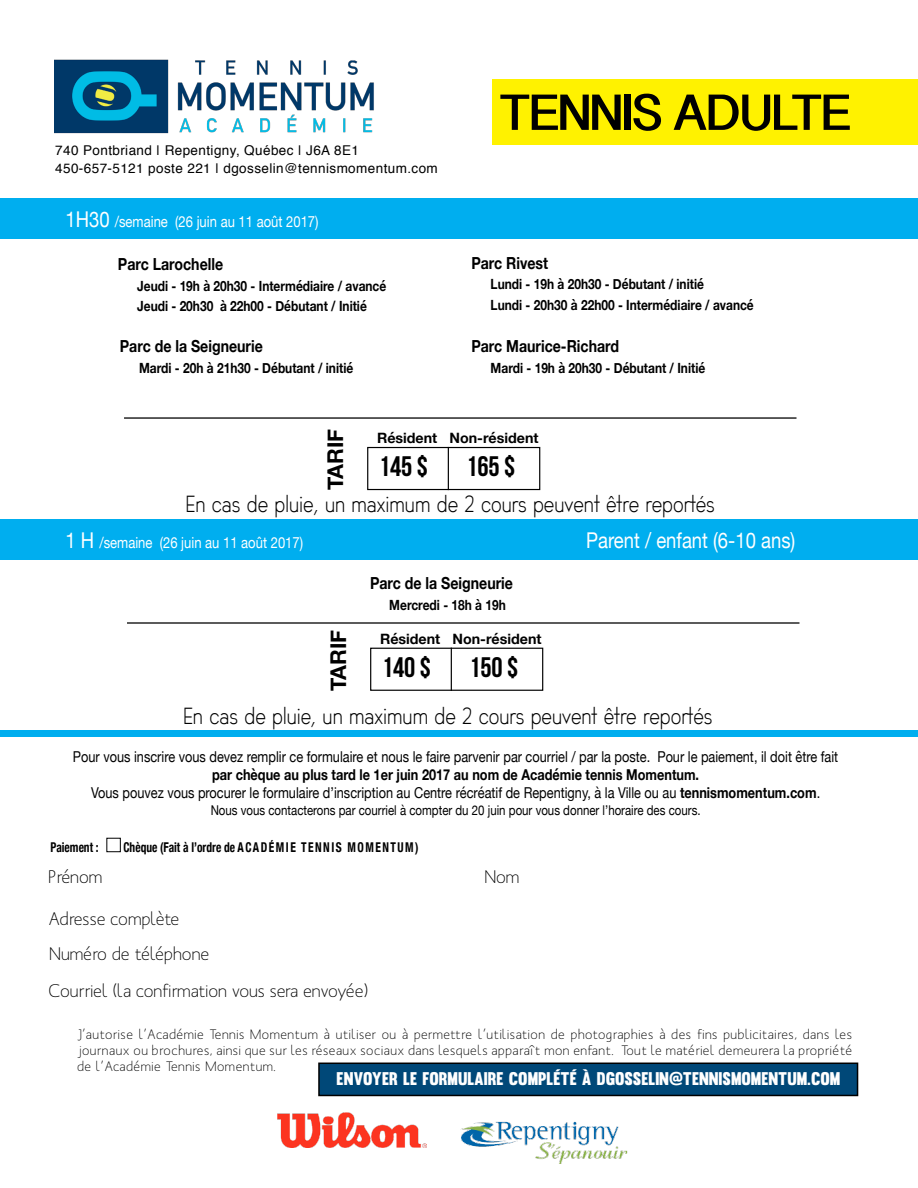
<style>
.page{position:relative;width:918px;height:1188px;background:#fff}
.page>*{position:absolute;margin:0;border:0;box-sizing:border-box;transform-origin:0 0}
.t1{font:700 51px "Gurmukhi Sangam MN";color:#000}
.t2{font:28.2px "Bebas Neue";color:#000}
.t3{font:21.75px "Helvetica Neue";color:#fff;scale:.85 1}
.t4{font:700 21.75px "Helvetica Neue";color:#000}
.t5{font:18px "Hasta Grotesk";color:#000}
.t6{font:18px/36.3px "Mank Sans";color:#000}
.t7{font:18px "Muro";color:#fff}
.t8{font:700 16.65px "Helvetica Neue";color:#000;scale:.85 1}
.t9{font:15.3px "Helvetica Neue";color:#fff;scale:.85 1}
.t10{font:15px/18px "Helvetica Neue";color:#000;text-align:center;scale:.85 1}
.t11{font:700 14.25px "Helvetica Neue";color:#000}
.t12{font:700 14.1px/20.5px "Helvetica Neue";color:#000;scale:.85 1}
.t13{font:13.5px/16.2px "Mank Sans";letter-spacing:.04em;color:#000;text-align:justify}
.t14{font:13.5px/18px "Helvetica";letter-spacing:.03em;color:#000}
.t15{font:13.5px "Helvetica Neue";color:#000;scale:.85 1}
.t16{font:700 condensed 13.5px "Helvetica Neue";letter-spacing:.13em;color:#000;scale:.85 1}
.t17{font:700 condensed 13.5px "Helvetica Neue";color:#000;scale:.85 1}
.s1{font-size:21.75px}
.s2{font-weight:700}
</style>
<div class="page">
<div style="left:492px;top:79px;width:426px;height:65px;background:#fff200"></div>
<div style="left:0;top:199px;width:918px;height:40px;background:#00aeef"></div>
<div style="left:0;top:520px;width:918px;height:40px;background:#00aeef"></div>
<hr style="left:124px;top:417px;width:673px;height:2px;background:#000">
<div style="left:367px;top:447px;width:173px;height:43px;border:1px solid #000"></div>
<hr style="left:448px;top:447px;width:1px;height:43px;background:#000">
<img style="left:55px;top:59px;width:319px;height:75px">
<hr style="left:127px;top:622px;width:672px;height:2px;background:#000">
<div style="left:370px;top:648px;width:173px;height:43px;border:1px solid #000"></div>
<hr style="left:451px;top:648px;width:1px;height:43px;background:#000">
<div style="left:0;top:731px;width:918px;height:6px;background:#00aeef"></div>
<div style="left:106px;top:838px;width:15px;height:14px;border:1px solid #000"></div>
<img style="left:460px;top:1121px;width:168px;height:42px">
<img style="left:278px;top:1113px;width:149px;height:35px">
<div style="left:319px;top:1063px;width:539px;height:32px;background:#004878"></div>
<div style="left:318px;top:1063px;width:540px;height:33px;border:2px solid #000"></div>
<p class="t14" style="left:55px;top:142px;width:384px">740 Pontbriand | Repentigny, Québec | J6A 8E1<br>450-657-5121 poste 221 | dgosselin@tennismomentum.com</p>
<p class="t9" style="left:65px;top:210px;width:299px"><span class="s1">1H30</span> /semaine (26 juin au 11 août 2017)</p>
<p class="t8" style="left:118px;top:251px;width:125px">Parc Larochelle</p>
<p class="t12" style="left:137px;top:276px;width:295px">Jeudi - 19h à 20h30 - Intermédiaire / avancé<br>Jeudi - 20h30 à 22h00 - Débutant / Initié</p>
<p class="t8" style="left:120px;top:333px;width:170px">Parc de la Seigneurie</p>
<p class="t12" style="left:139px;top:358px;width:254px">Mardi - 20h à 21h30 - Débutant / initié</p>
<h1 class="t1" style="left:500px;top:89px;width:352px">TENNIS ADULTE</h1>
<p class="t8" style="left:471px;top:250px;width:92px">Parc Rivest</p>
<p class="t12" style="left:491px;top:275px;width:311px">Lundi - 19h à 20h30 - Débutant / initié<br>Lundi - 20h30 à 22h00 - Intermédiaire / avancé</p>
<p class="t8" style="left:471px;top:333px;width:175px">Parc Maurice-Richard</p>
<p class="t12" style="left:491px;top:358px;width:254px">Mardi - 19h à 20h30 - Débutant / Initié</p>
<h3 class="t4" style="left:318px;top:490px;width:63px;rotate:-90deg">TARIF</h3>
<p class="t11" style="left:377px;top:427px;width:62px">Résident</p>
<h2 class="t2" style="left:379px;top:451px;width:51px">145 $</h2>
<p class="t11" style="left:450px;top:427px;width:91px">Non-résident</p>
<h2 class="t2" style="left:466px;top:451px;width:51px">165 $</h2>
<p class="t5" style="left:185px;top:491px;width:531px">En cas de pluie, un maximum de 2 cours peuvent être reportés</p>
<p class="t9" style="left:65px;top:531px;width:281px"><span class="s1">1 H</span> /semaine (26 juin au 11 août 2017)</p>
<h3 class="t3" style="left:586px;top:524px;width:248px">Parent / enfant (6-10 ans)</h3>
<p class="t8" style="left:370px;top:570px;width:170px">Parc de la Seigneurie</p>
<p class="t12" style="left:389px;top:595px;width:139px">Mercredi - 18h à 19h</p>
<h3 class="t4" style="left:321px;top:691px;width:63px;rotate:-90deg">TARIF</h3>
<p class="t11" style="left:380px;top:627px;width:62px">Résident</p>
<h2 class="t2" style="left:382px;top:652px;width:51px">140 $</h2>
<p class="t11" style="left:452px;top:627px;width:91px">Non-résident</p>
<h2 class="t2" style="left:469px;top:652px;width:51px">150 $</h2>
<p class="t5" style="left:183px;top:703px;width:531px">En cas de pluie, un maximum de 2 cours peuvent être reportés</p>
<p class="t10" style="left:73px;top:749px;width:902px">Pour vous inscrire vous devez remplir ce formulaire et nous le faire parvenir par courriel / par la poste. Pour le paiement, il doit être fait</p>
<p class="t10" style="left:91px;top:767px;width:859px"><span class="s2">par chèque au plus tard le 1er juin 2017 au nom de Académie tennis Momentum.<br></span>Vous pouvez vous procurer le formulaire d’inscription au Centre récréatif de Repentigny, à la Ville ou au <span class="s2">tennismomentum.com</span>.</p>
<p class="t15" style="left:211px;top:800px;width:578px">Nous vous contacterons par courriel à compter du 20 juin pour vous donner l’horaire des cours.</p>
<p class="t17" style="left:51px;top:836px;width:58px">Paiement :</p>
<p class="t16" style="left:123px;top:836px;width:349px">Chèque (Fait à l’ordre de ACADÉMIE TENNIS MOMENTUM)</p>
<p class="t6" style="left:49px;top:859px;width:55px">Prénom</p>
<p class="t6" style="left:485px;top:859px;width:36px">Nom</p>
<p class="t6" style="left:49px;top:900px;width:321px">Adresse complète<br>Numéro de téléphone<br>Courriel (la confirmation vous sera envoyée)</p>
<p class="t13" style="left:77px;top:1026px;width:777px">J’autorise l’Académie Tennis Momentum à utiliser ou à permettre l’utilisation de photographies à des fins publicitaires, dans les journaux ou brochures, ainsi que sur les réseaux sociaux dans lesquels apparaît mon enfant. Tout le matériel demeurera la propriété de l’Académie Tennis Momentum.</p>
<p class="t7" style="left:337px;top:1068px;width:505px">ENVOYER LE FORMULAIRE COMPLÉTÉ À DGOSSELIN@TENNISMOMENTUM.COM</p>
</div>
